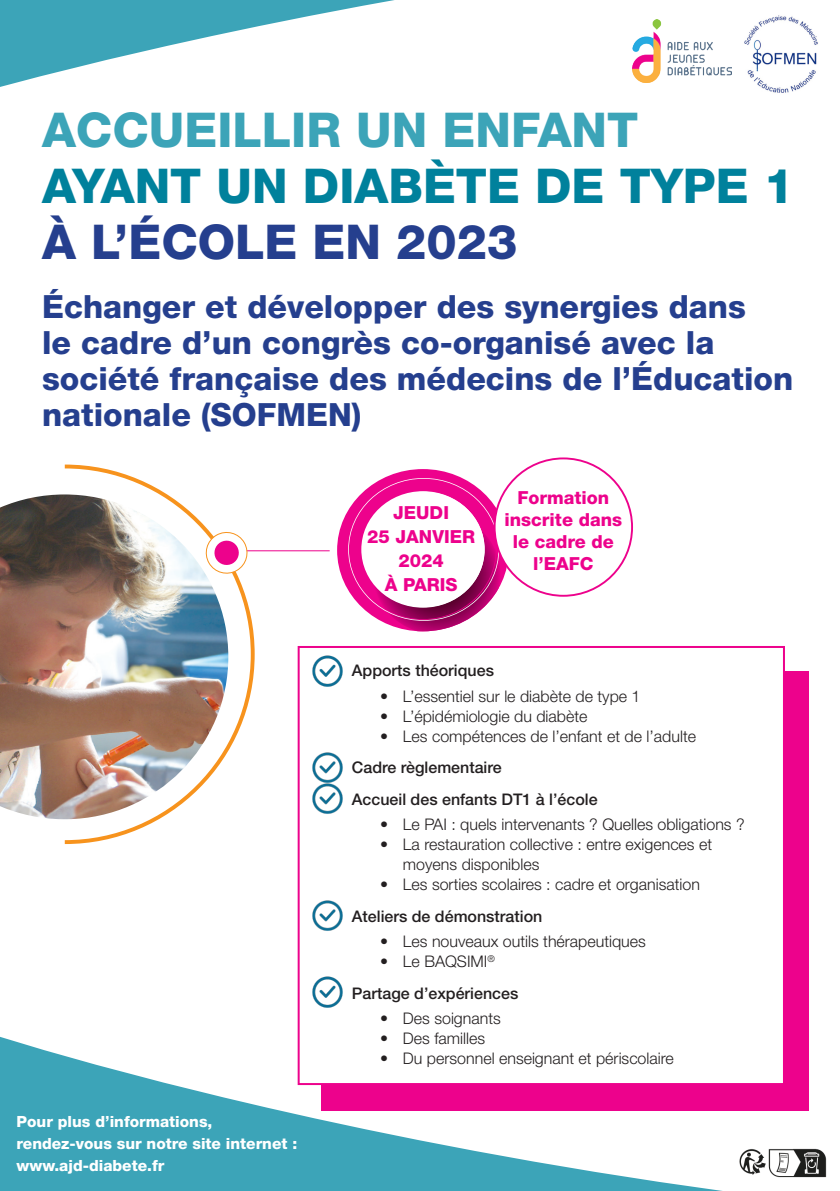
<style>
.page{position:relative;width:840px;height:1191px;background:#fff}
.page>*{position:absolute;margin:0;border:0;box-sizing:border-box;transform-origin:0 0}
.t1{font:800 48px "Helvetica Neue LT Std";color:#00819c}
.t2{font:800 48px "Helvetica Neue LT Std";color:#3ca4b8}
.t3{font:800 48px "Helvetica Neue LT Std";color:#253f8e}
.t4{font:800 32px/36px "Helvetica Neue LT Std";color:#253f8e}
.t5{font:800 18px/22px "Helvetica Neue LT Std";color:#ed028c;text-align:center}
.t6{font:300 16px/20px "Helvetica Neue LT Std";color:#231f20}
.t7{font:500 16px "Helvetica Neue LT Std";color:#231f20}
.t8{font:800 15.4px "Helvetica Neue LT Std";color:#fff}
</style>
<div class="page">
<svg style="left:0;top:1033px;width:809px;height:158px;fill:#3ca4b8"></svg>
<hr style="left:240px;top:973px;width:1px;height:119px;background:#fff">
<hr style="left:245px;top:550px;width:84px;height:1px;background:#ed028c">
<svg style="left:65px;top:464px;width:189px;height:380px"></svg>
<svg style="left:228px;top:529px;width:23px;height:48px"></svg>
<img style="left:0;top:494px;width:228px;height:325px">
<svg style="left:0;top:0;width:818px;height:93px"></svg>
<div style="left:337px;top:469px;width:171px;height:162px;background:#ed028c;border-radius:50%"></div>
<svg style="left:348px;top:478px;width:152px;height:153px"></svg>
<div style="left:361px;top:491px;width:123px;height:116px;background:#fff;border-radius:50%"></div>
<img style="left:735px;top:1146px;width:92px;height:33px">
<div style="left:321px;top:671px;width:487px;height:439px;background:#ed028c"></div>
<div style="left:297px;top:646px;width:487px;height:439px;background:#fff;border:2px solid #ed028c"></div>
<div style="left:494px;top:458px;width:137px;height:138px;background:#fff;border-radius:50%"></div>
<img style="left:312px;top:655px;width:31px;height:32px">
<img style="left:312px;top:752px;width:31px;height:30px">
<img style="left:312px;top:782px;width:31px;height:32px">
<img style="left:312px;top:900px;width:31px;height:31px">
<img style="left:312px;top:976px;width:31px;height:32px">
<p class="t2" style="left:42px;top:101px;width:597px">ACCUEILLIR UN ENFANT</p>
<p class="t1" style="left:42px;top:157px;width:753px">AYANT UN DIABÈTE DE TYPE 1</p>
<p class="t3" style="left:42px;top:213px;width:476px">À L’ÉCOLE EN 2023</p>
<p class="t4" style="left:42px;top:288px;width:752px">Échanger et développer des synergies dans<br>le cadre d’un congrès co-organisé avec la société française des médecins de l’Éducation nationale (SOFMEN)</p>
<p class="t5" style="left:393px;top:502px;width:57px">JEUDI</p>
<p class="t5" style="left:367px;top:526px;width:109px">25 JANVIER</p>
<p class="t5" style="left:398px;top:550px;width:47px">2024</p>
<p class="t5" style="left:384px;top:574px;width:74px">À PARIS</p>
<p class="t5" style="left:504px;top:486px;width:119px">Formation inscrite dans le cadre de l’EAFC</p>
<p class="t8" style="left:17px;top:1112px;width:197px">Pour plus d’informations,</p>
<p class="t8" style="left:17px;top:1134px;width:282px">rendez-vous sur notre site internet :</p>
<p class="t8" style="left:17px;top:1156px;width:149px">www.ajd-diabete.fr</p>
<p class="t7" style="left:351px;top:661px;width:143px">Apports théoriques</p>
<p class="t6" style="left:380px;top:686px;width:261px">• L’essentiel sur le diabète de type 1</p>
<p class="t6" style="left:380px;top:706px;width:208px">• L’épidémiologie du diabète</p>
<p class="t6" style="left:380px;top:726px;width:317px">• Les compétences de l’enfant et de l’adulte</p>
<p class="t7" style="left:351px;top:758px;width:151px">Cadre règlementaire</p>
<p class="t7" style="left:351px;top:789px;width:247px">Accueil des enfants DT1 à l’école</p>
<p class="t6" style="left:380px;top:814px;width:366px">• Le PAI : quels intervenants ? Quelles obligations ?</p>
<p class="t6" style="left:403px;top:834px;width:310px;text-indent:-23px">• La restauration collective : entre exigences et moyens disponibles</p>
<p class="t6" style="left:380px;top:874px;width:321px">• Les sorties scolaires : cadre et organisation</p>
<p class="t7" style="left:351px;top:906px;width:192px">Ateliers de démonstration</p>
<p class="t6" style="left:380px;top:931px;width:267px">• Les nouveaux outils thérapeutiques</p>
<p class="t6" style="left:380px;top:951px;width:116px">• Le BAQSIMI<sup>®</sup></p>
<p class="t7" style="left:351px;top:983px;width:168px">Partage d’expériences</p>
<p class="t6" style="left:380px;top:1008px;width:122px">• Des soignants</p>
<p class="t6" style="left:380px;top:1028px;width:106px">• Des familles</p>
<p class="t6" style="left:380px;top:1048px;width:295px">• Du personnel enseignant et périscolaire</p>
</div>
